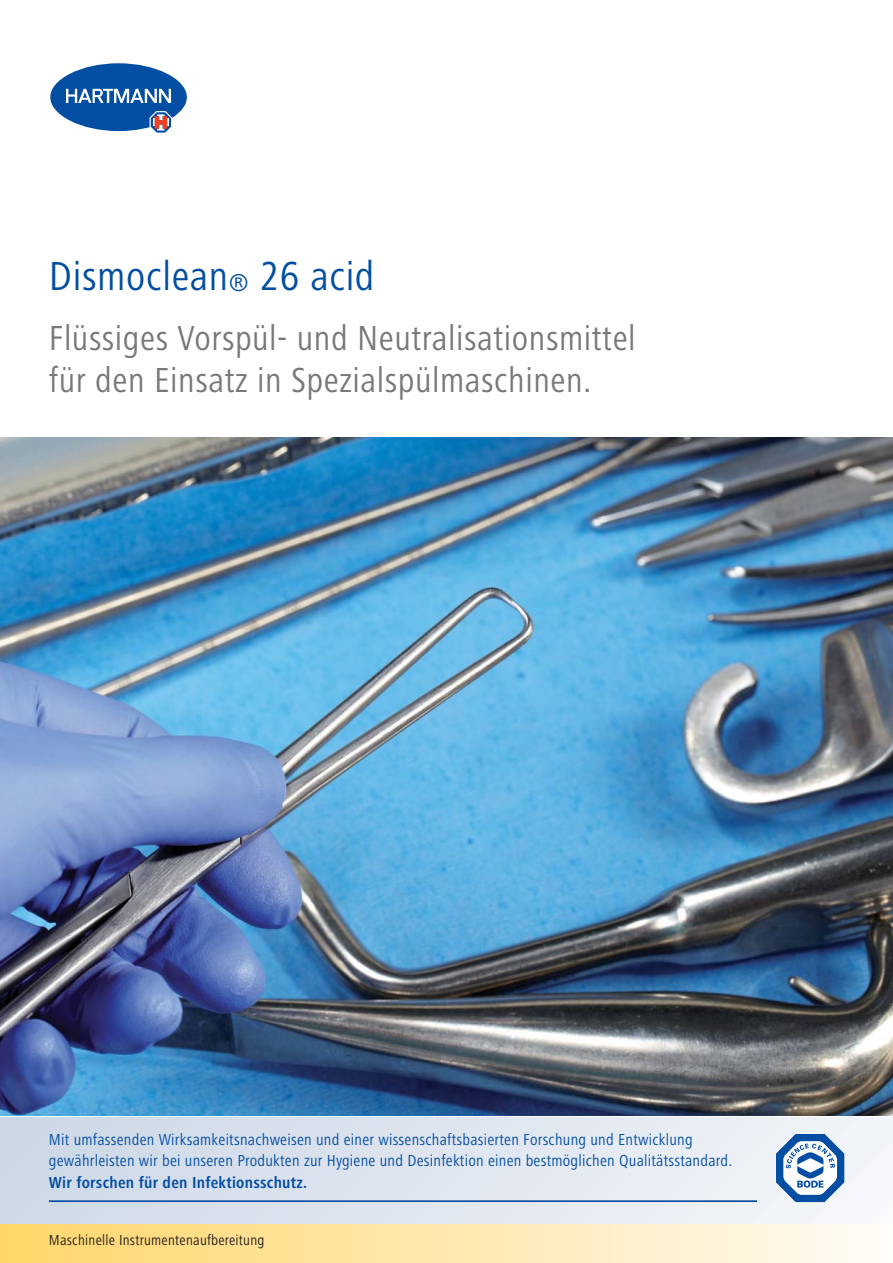
<style>
.page{position:relative;width:893px;height:1263px;background:#fff}
.page>*{position:absolute;margin:0;border:0;box-sizing:border-box;transform-origin:0 0}
.t1{font:42px "Hartmann";letter-spacing:.015em;color:#034ea2}
.t2{font:36px/42px "Hartmann";letter-spacing:.015em;color:#77787b}
.t3{font:16.5px/21.3px "Hartmann Regular+BMYQCL";letter-spacing:.015em;color:#034ea2}
.t4{font:16.5px "Hartmann Bold+XJRGNT";letter-spacing:.015em;color:#034ea2}
.t5{font:15px "Hartmann";letter-spacing:.015em;color:#231f20}
.s1{font-size:25.2px}
</style>
<div class="page">
<svg style="left:50px;top:63px;width:137px;height:70px"></svg>
<img style="left:0;top:438px;width:892px;height:678px">
<div style="left:0;top:1117px;width:892px;height:146px;background:linear-gradient(to right,#cdd7e6,#f4f6f9)"></div>
<hr style="left:49px;top:1200px;width:708px;height:2px;background:#034ea2">
<svg style="left:776px;top:1134px;width:68px;height:68px"></svg>
<div style="left:0;top:1225px;width:892px;height:38px;background:linear-gradient(to right,#ffd669,#fffbf6)"></div>
<h1 class="t1" style="left:49px;top:259px;width:327px">Dismoclean<span class="s1">®</span> 26 acid</h1>
<h2 class="t2" style="left:49px;top:320px;width:588px">Flüssiges Vorspül- und Neutralisationsmittel für den Einsatz in Spezialspülmaschinen.</h2>
<p class="t3" style="left:49px;top:1131px;width:685px">Mit umfassenden Wirksamkeitsnachweisen und einer wissenschaftsbasierten Forschung und Entwicklung gewährleisten wir bei unseren Produkten zur Hygiene und Desinfektion einen bestmöglichen Qualitätsstandard.</p>
<p class="t4" style="left:49px;top:1172px;width:260px">Wir forschen für den Infektionsschutz.</p>
<p class="t5" style="left:49px;top:1235px;width:217px">Maschinelle Instrumentenaufbereitung</p>
</div>
